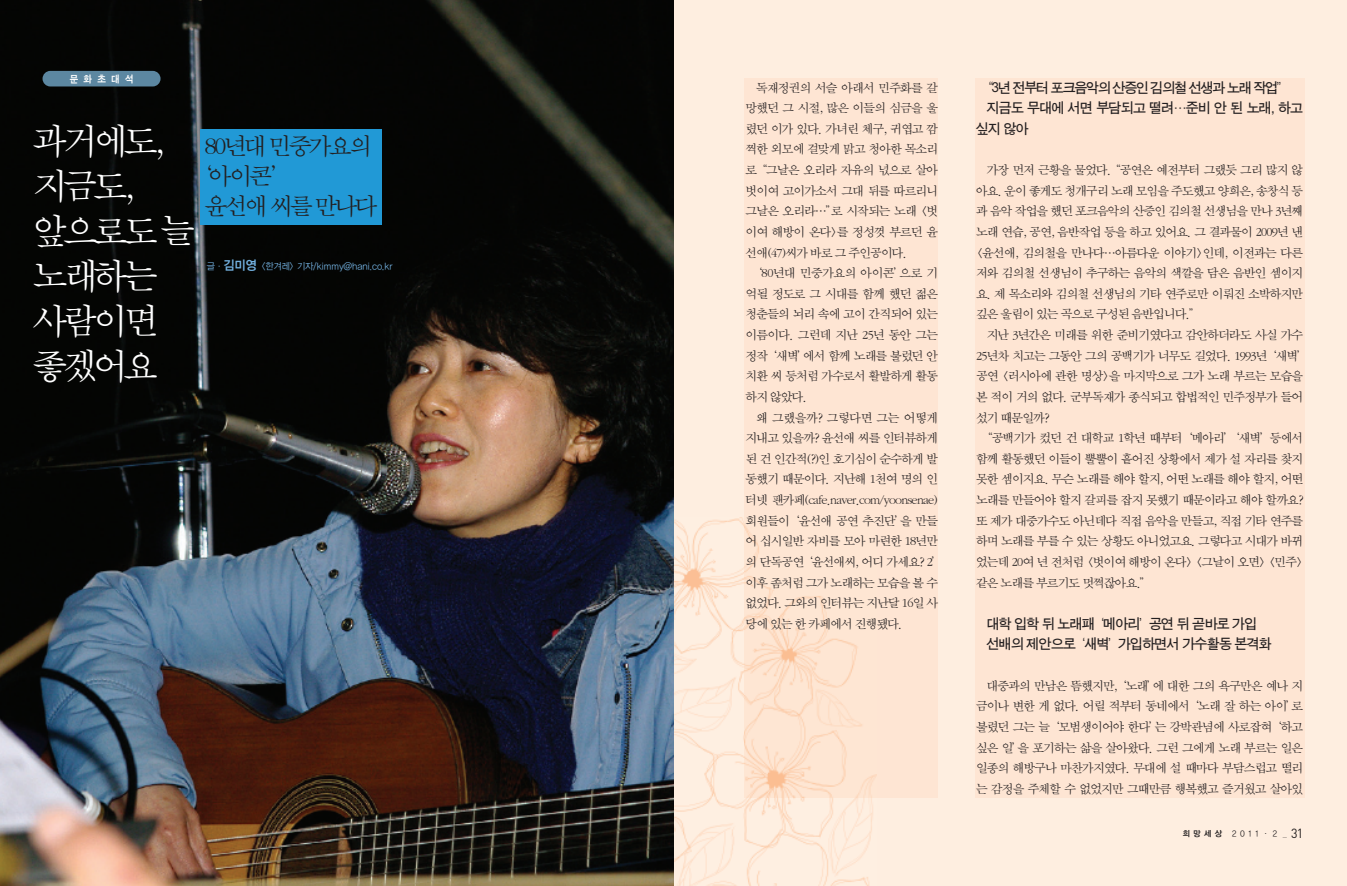
<style>
.page{position:relative;width:1347px;height:886px;background:#fff}
.page>*{position:absolute;margin:0;border:0;box-sizing:border-box;transform-origin:0 0}
.t1{font:37.5px/45px "Sand Sm";letter-spacing:-.095em;color:#fff}
.t2{font:25px/30px "Sand Sm";letter-spacing:-.095em;color:#231f20}
.t3{font:14.38px/20.6px "Sand Tg";letter-spacing:-.05em;color:#231f20}
.t4{font:14.38px "Sand Tg";letter-spacing:-.08em;color:#231f20}
.t5{font:12.88px/20.6px "Sand Sm";letter-spacing:-.055em;color:#231f20;text-align:justify}
.t6{font:12.88px "Sand Sm";letter-spacing:-.035em;color:#231f20}
.t7{font:12.88px "Sand Sm";letter-spacing:-.025em;color:#231f20}
.t8{font:10px "Sand Kg";letter-spacing:.555em;color:#fff;scale:.95 1}
.t9{font:9.38px "YGO12";letter-spacing:-.095em;color:#73b1e0;scale:.95 1}
.t10{font:8.12px "YGO12";color:#231f20}
.s1{font-family:"YGO14";font-size:12.88px}
.s2{font-family:"YGO14"}
.s3{font-family:"Y Mj O11";font-size:8.75px}
.s4{font-family:"DIN";font-size:13.12px}
</style>
<div class="page">
<div style="left:673px;top:0;width:673px;height:886px;background:#feeee0"></div>
<img style="left:673px;top:517px;width:203px;height:369px">
<div style="left:744px;top:78px;width:193px;height:719px;background:#fee5d3"></div>
<img style="left:744px;top:524px;width:132px;height:273px">
<div style="left:974px;top:78px;width:330px;height:719px;background:#fee5d3"></div>
<img style="left:0;top:0;width:673px;height:886px">
<div style="left:43px;top:71px;width:117px;height:15px;background:#5c87a1;border-radius:8px"></div>
<div style="left:200px;top:129px;width:182px;height:96px;background:#2199d6"></div>
<p class="t8" style="left:70px;top:73px;width:69px">문화초대석</p>
<h1 class="t1" style="left:33px;top:119px;width:163px">과거에도, 지금도, 앞으로도 늘 노래하는 사람이면 좋겠어요</h1>
<h2 class="t2" style="left:189px;top:131px;width:184px;text-indent:16px">80년대 민중가요의 ‘아이콘’</h2>
<h2 class="t2" style="left:205px;top:191px;width:174px">윤선애 씨를 만나다</h2>
<p class="t9" style="left:207px;top:261px;width:198px">글·<span class="s1">김미영</span> &lt;한겨레&gt; 기자/kimmy@hani.co.kr</p>
<p class="t5" style="left:756px;top:77px;width:183px">독재정권의 서슬 아래서 민주화를 갈</p>
<p class="t5" style="left:745px;top:98px;width:194px">망했던 그 시절, 많은 이들의 심금을 울</p>
<p class="t5" style="left:745px;top:119px;width:194px">렸던 이가 있다. 가녀린 체구, 귀엽고 깜</p>
<p class="t5" style="left:745px;top:139px;width:194px">찍한 외모에 걸맞게 맑고 청아한 목소리</p>
<p class="t5" style="left:745px;top:160px;width:194px">로“그날은 오리라 자유의 넋으로 살아</p>
<p class="t5" style="left:745px;top:180px;width:194px">벗이여 고이가소서 그대 뒤를 따르리니</p>
<p class="t5" style="left:745px;top:201px;width:194px">그날은 오리라…”로 시작되는 노래 &lt;벗</p>
<p class="t5" style="left:745px;top:222px;width:194px">이여 해방이 온다&gt;를 정성껏 부르던 윤</p>
<p class="t5" style="left:745px;top:242px;width:163px">선애(47)씨가 바로 그 주인공이다.</p>
<p class="t6" style="left:750px;top:267px;width:189px">‘80년대 민중가요의 아이콘’으로 기</p>
<p class="t5" style="left:745px;top:284px;width:194px">억될 정도로 그 시대를 함께 했던 젊은</p>
<p class="t5" style="left:745px;top:304px;width:194px">청춘들의 뇌리 속에 고이 간직되어 있는</p>
<p class="t5" style="left:745px;top:325px;width:194px">이름이다. 그런데 지난 25년 동안 그는</p>
<p class="t5" style="left:745px;top:345px;width:194px">정작‘새벽’에서 함께 노래를 불렀던 안</p>
<p class="t5" style="left:745px;top:366px;width:194px">치환 씨 등처럼 가수로서 활발하게 활동</p>
<p class="t5" style="left:745px;top:387px;width:63px">하지 않았다.</p>
<p class="t7" style="left:756px;top:411px;width:183px">왜 그랬을까? 그렇다면 그는 어떻게</p>
<p class="t5" style="left:745px;top:428px;width:194px">지내고 있을까? 윤선애 씨를 인터뷰하게</p>
<p class="t5" style="left:745px;top:449px;width:194px">된 건 인간적(?)인 호기심이 순수하게 발</p>
<p class="t5" style="left:745px;top:469px;width:194px">동했기 때문이다. 지난해 1천여 명의 인</p>
<p class="t5" style="left:745px;top:490px;width:194px">터넷 팬카페(cafe.naver.com/yoonsenae)</p>
<p class="t5" style="left:745px;top:510px;width:194px">회원들이‘윤선애 공연 추진단’을 만들</p>
<p class="t5" style="left:745px;top:531px;width:194px">어 십시일반 자비를 모아 마련한 18년만</p>
<p class="t5" style="left:745px;top:552px;width:200px">의 단독공연‘윤선애씨, 어디 가세요? 2’</p>
<p class="t5" style="left:745px;top:572px;width:194px">이후 좀처럼 그가 노래하는 모습을 볼 수</p>
<p class="t5" style="left:745px;top:593px;width:194px">없었다. 그와의 인터뷰는 지난달 16일 사</p>
<p class="t5" style="left:745px;top:614px;width:158px">당에 있는 한 카페에서 진행됐다.</p>
<p class="t4" style="left:980px;top:80px;width:311px">“3년 전부터 포크음악의 산증인 김의철 선생과 노래 작업”</p>
<p class="t3" style="left:986px;top:98px;width:318px">지금도 무대에 서면 부담되고 떨려…준비 안 된 노래, 하고</p>
<p class="t3" style="left:976px;top:118px;width:54px">싶지 않아</p>
<p class="t5" style="left:976px;top:160px;width:329px;text-indent:11px">가장 먼저 근황을 물었다.“공연은 예전부터 그랬듯 그리 많지 않 아요. 운이 좋게도 청개구리 노래 모임을 주도했고 양희은, 송창식 등 과 음악 작업을 했던 포크음악의 산증인 김의철 선생님을 만나 3년째 노래 연습, 공연, 음반작업 등을 하고 있어요. 그 결과물이 2009년 낸 &lt;윤선애, 김의철을 만나다…아름다운 이야기&gt;인데, 이전과는 다른 저와 김의철 선생님이 추구하는 음악의 색깔을 담은 음반인 셈이지 요. 제 목소리와 김의철 선생님의 기타 연주로만 이뤄진 소박하지만 깊은 울림이 있는 곡으로 구성된 음반입니다.”</p>
<p class="t5" style="left:986px;top:325px;width:318px">지난 3년간은 미래를 위한 준비기였다고 감안하더라도 사실 가수</p>
<p class="t5" style="left:976px;top:345px;width:334px">25년차 치고는 그동안 그의 공백기가 너무도 길었다. 1993년‘새벽’</p>
<p class="t5" style="left:976px;top:366px;width:329px">공연 &lt;러시아에 관한 명상&gt;을 마지막으로 그가 노래 부르는 모습을</p>
<p class="t5" style="left:976px;top:387px;width:329px">본 적이 거의 없다. 군부독재가 종식되고 합법적인 민주정부가 들어</p>
<p class="t5" style="left:976px;top:407px;width:75px">섰기 때문일까?</p>
<p class="t5" style="left:980px;top:428px;width:324px">“공백기가 컸던 건 대학교 1학년 때부터‘메아리’‘새벽’등에서</p>
<p class="t5" style="left:976px;top:449px;width:329px">함께 활동했던 이들이 뿔뿔이 흩어진 상황에서 제가 설 자리를 찾지</p>
<p class="t5" style="left:976px;top:469px;width:329px">못한 셈이지요. 무슨 노래를 해야 할지, 어떤 노래를 해야 할지, 어떤</p>
<p class="t5" style="left:976px;top:490px;width:329px">노래를 만들어야 할지 갈피를 잡지 못했기 때문이라고 해야 할까요?</p>
<p class="t5" style="left:976px;top:510px;width:329px">또 제가 대중가수도 아닌데다 직접 음악을 만들고, 직접 기타 연주를</p>
<p class="t5" style="left:976px;top:531px;width:329px">하며 노래를 부를 수 있는 상황도 아니었고요. 그렇다고 시대가 바뀌</p>
<p class="t5" style="left:976px;top:552px;width:329px">었는데 20여 년 전처럼 &lt;벗이여 해방이 온다&gt; &lt;그날이 오면&gt; &lt;민주&gt;</p>
<p class="t5" style="left:976px;top:572px;width:177px">같은 노래를 부르기도 멋쩍잖아요.”</p>
<p class="t3" style="left:986px;top:613px;width:287px">대학 입학 뒤 노래패‘메아리’공연 뒤 곧바로 가입 선배의 제안으로‘새벽’가입하면서 가수활동 본격화</p>
<p class="t5" style="left:976px;top:675px;width:329px;text-indent:11px">대중과의 만남은 뜸했지만,‘노래’에 대한 그의 욕구만은 예나 지 금이나 변한 게 없다. 어릴 적부터 동네에서‘노래 잘 하는 아이’로 불렸던 그는 늘‘모범생이어야 한다’는 강박관념에 사로잡혀‘하고 싶은 일’을 포기하는 삶을 살아왔다. 그런 그에게 노래 부르는 일은 일종의 해방구나 마찬가지였다. 무대에 설 때마다 부담스럽고 떨리 는 감정을 주체할 수 없었지만 그때만큼 행복했고 즐거웠고 살아있</p>
<p class="t10" style="left:1182px;top:829px;width:122px"><span class="s2">희망세상</span> 2011·2 <span class="s3">_</span> <span class="s4">31</span></p>
</div>
